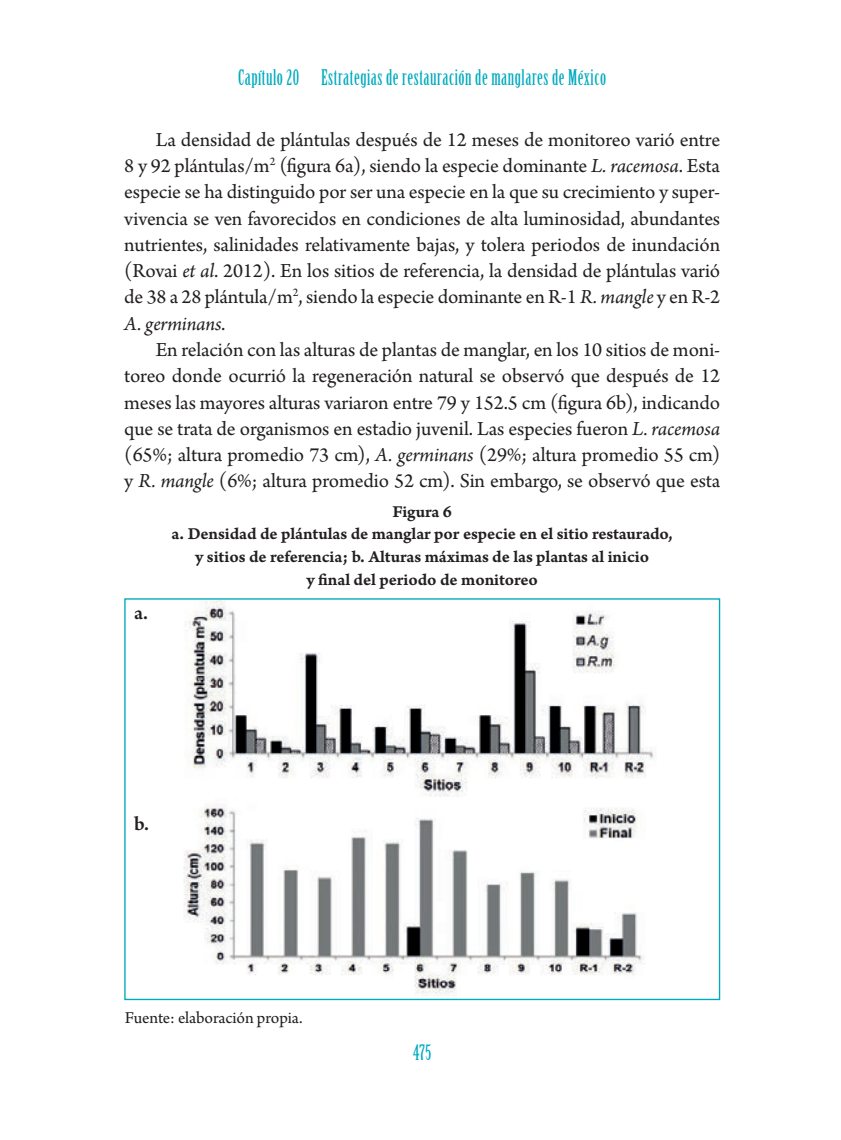
<style>
.page{position:relative;width:841px;height:1140px;background:#fff}
.page>*{position:absolute;margin:0;border:0;box-sizing:border-box;transform-origin:0 0}
.t1{font:21px/26.2px "Arno Pro";letter-spacing:-.01em;color:#231f20;text-align:justify}
.t2{font:21px "Birch Std";letter-spacing:.025em;color:#00aabe}
.t3{font:600 21px "Arno Pro";color:#231f20}
.t4{font:17.5px/22.8px "Arno Pro Smbd Caption";letter-spacing:-.005em;color:#231f20;text-align:center}
.t5{font:17.5px "Arno Pro";letter-spacing:-.005em;color:#231f20}
.s1{font-style:italic}
</style>
<div class="page">
<img style="left:185px;top:600px;width:469px;height:197px">
<img style="left:183px;top:804px;width:461px;height:192px">
<p class="t2" style="left:238px;top:65px;width:369px">Capítulo 20 Estrategias de restauración de manglares de México</p>
<p class="t1" style="left:124px;top:127px;width:597px;text-indent:32px">La densidad de plántulas después de 12 meses de monitoreo varió entre 8 y 92 plántulas/m<sup>2</sup> (figura 6a), siendo la especie dominante <span class="s1">L. racemosa</span>. Esta especie se ha distinguido por ser una especie en la que su crecimiento y super&shy;vivencia se ven favorecidos en condiciones de alta luminosidad, abundantes nutrientes, salinidades relativamente bajas, y tolera periodos de inundación (Rovai <span class="s1">et al</span>. 2012). En los sitios de referencia, la densidad de plántulas varió de 38 a 28 plántula/m<sup>2</sup>, siendo la especie dominante en R-1 <span class="s1">R. mangle</span> y en R-2<br><span class="s1">A. germinans</span>.</p>
<p class="t1" style="left:124px;top:337px;width:597px;text-indent:31px">En relación con las alturas de plantas de manglar, en los 10 sitios de moni&shy;toreo donde ocurrió la regeneración natural se observó que después de 12 meses las mayores alturas variaron entre 79 y 152.5 cm (figura 6b), indicando que se trata de organismos en estadio juvenil. Las especies fueron <span class="s1">L. racemosa </span>(65%; altura promedio 73 cm), <span class="s1">A. germinans</span> (29%; altura promedio 55 cm) y <span class="s1">R. mangle</span> (6%; altura promedio 52 cm). Sin embargo, se observó que esta</p>
<p class="t4" style="left:171px;top:500px;width:502px">Figura 6<br>a. Densidad de plántulas de manglar por especie en el sitio restaurado, y sitios de referencia; b. Alturas máximas de las plantas al inicio<br>y final del periodo de monitoreo</p>
<p class="t3" style="left:134px;top:600px;width:15px">a.</p>
<p class="t3" style="left:134px;top:811px;width:16px">b.</p>
<p class="t5" style="left:125px;top:1007px;width:179px">Fuente: elaboración propia.</p>
<p class="t2" style="left:413px;top:1040px;width:20px">475</p>
</div>
